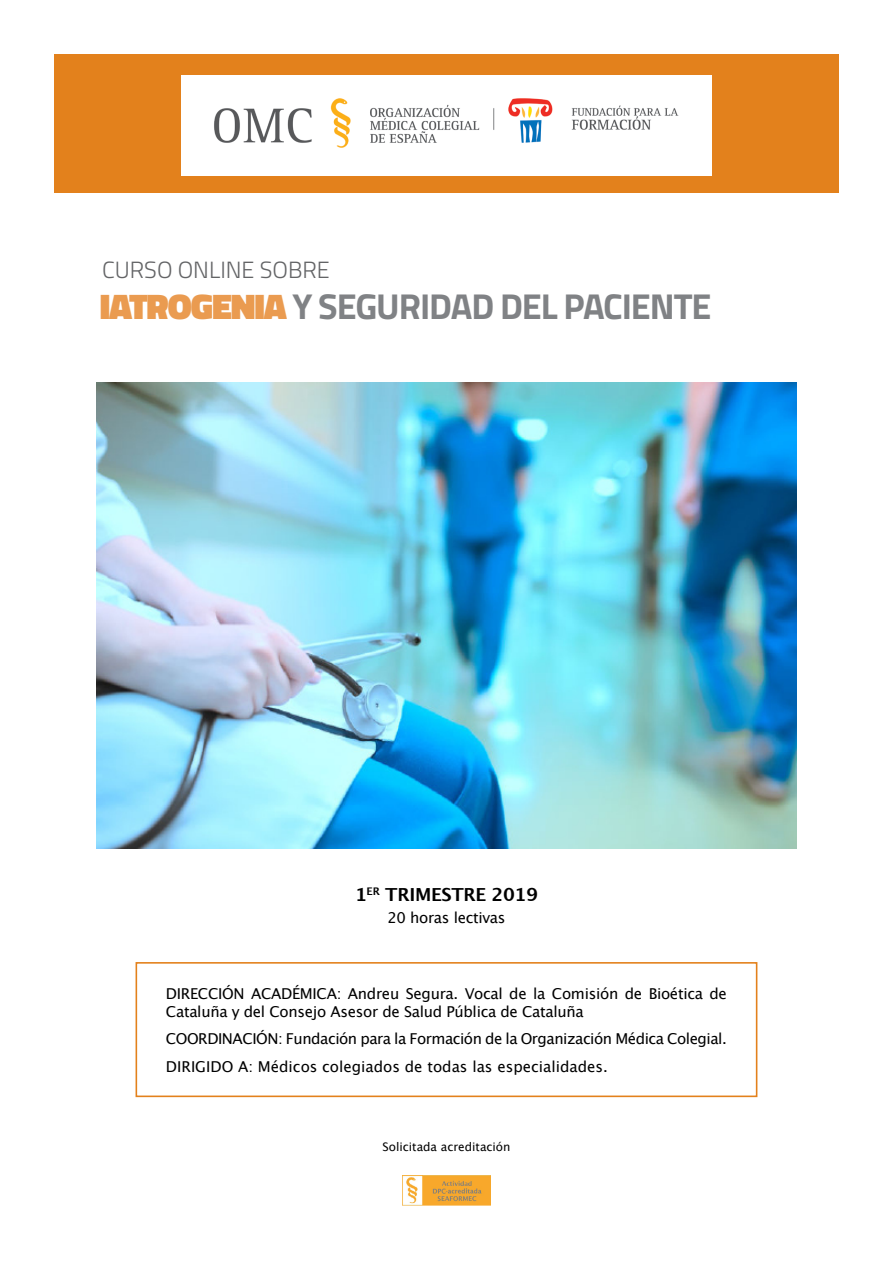
<style>
.page{position:relative;width:893px;height:1263px;background:#fff}
.page>*{position:absolute;margin:0;border:0;box-sizing:border-box;transform-origin:0 0}
.t1{font:700 36px "Titillium";letter-spacing:-.03em;color:#808285}
.t2{font:300 23.55px "Titillium";color:#636466}
.t3{font:700 18px "Lucida Grande";letter-spacing:-.02em;color:#000}
.t4{font:15px/18px "Lucida Grande";letter-spacing:-.02em;color:#000}
.t5{font:15px "Lucida Grande";color:#000}
.t6{font:11.85px "Lucida Grande";color:#000}
.s1{font-weight:900;color:#ea9b50}
</style>
<div class="page">
<div style="left:54px;top:54px;width:785px;height:138px;background:#e3811c"></div>
<img style="left:181px;top:76px;width:531px;height:100px">
<div style="left:136px;top:962px;width:621px;height:135px;border:2px solid #e3811c"></div>
<img style="left:402px;top:1175px;width:89px;height:30px">
<img style="left:97px;top:382px;width:699px;height:466px">
<p class="t2" style="left:102px;top:253px;width:229px">CURSO ONLINE SOBRE</p>
<p class="t1" style="left:100px;top:279px;width:613px"><span class="s1">IATROGENIA</span> Y SEGURIDAD DEL PACIENTE</p>
<p class="t3" style="left:355px;top:880px;width:184px">1<sup>ER</sup> TRIMESTRE 2019</p>
<p class="t4" style="left:387px;top:909px;width:120px">20 horas lectivas</p>
<p class="t4" style="left:166px;top:985px;width:562px">DIRECCIÓN ACADÉMICA: Andreu Segura. Vocal de la Comisión de Bioética de<br>Cataluña y del Consejo Asesor de Salud Pública de Cataluña</p>
<p class="t4" style="left:166px;top:1030px;width:562px">COORDINACIÓN: Fundación para la Formación de la Organización Médica Colegial.</p>
<p class="t5" style="left:166px;top:1057px;width:444px">DIRIGIDO A: Médicos colegiados de todas las especialidades.</p>
<p class="t6" style="left:382px;top:1140px;width:130px">Solicitada acreditación</p>
</div>
